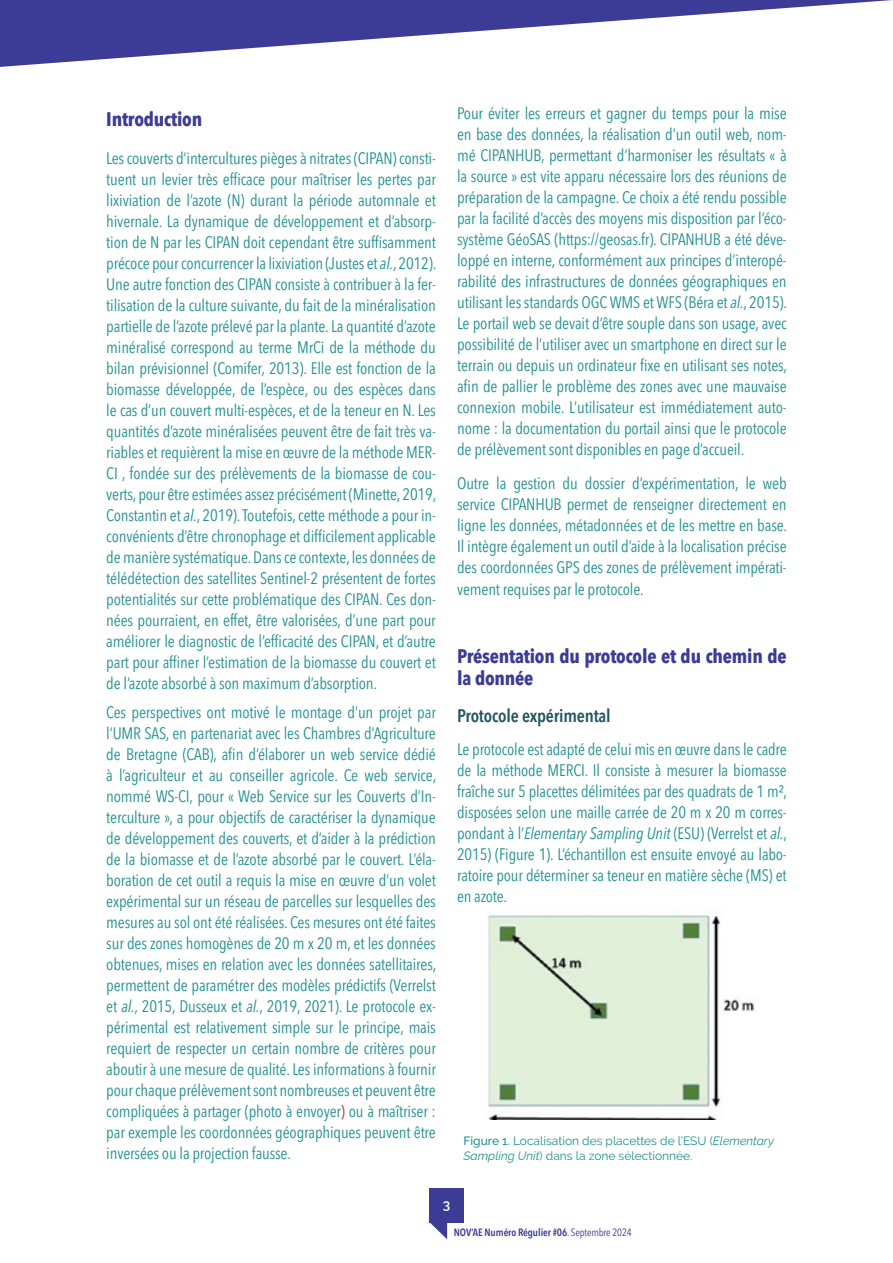
<style>
.page{position:relative;width:893px;height:1263px;background:#fff}
.page>*{position:absolute;margin:0;border:0;box-sizing:border-box;transform-origin:0 0}
.Titre_1{font:700 condensed 19.5px/22.5px "Avenir Next LT Pro";letter-spacing:-.01em;color:#3c3b96}
.Titre_2{font:600 condensed 18px "Avenir Next LT Pro";letter-spacing:-.01em;color:#1f5560}
.Titre_1-2{font:condensed 16.5px/21px "Avenir Next LT Pro";letter-spacing:-.01em;color:#219091;text-align:justify}
.Texte_courant{font:condensed 16.5px/21px "Avenir Next LT Pro";letter-spacing:-.01em;color:#219091;text-align:justify}
.t1{font:600 13.5px "Raleway";color:#fff}
.Legende_sarcelle{font:12px/15px "Raleway";color:#219091}
.t2{font:600 condensed 10.5px "Avenir Next LT Pro";letter-spacing:-.01em;color:#3c3b96}
.s1{font-style:italic}
.s2{color:#1f9191}
.s3{color:#d1232a}
.s4{font-weight:500}
.s5{font-weight:400}
</style>
<div class="page">
<svg style="left:429px;top:1222px;width:18px;height:17px"></svg>
<div style="left:429px;top:1188px;width:34px;height:34px;background:#3c3b96"></div>
<svg style="left:0;top:0;width:892px;height:67px"></svg>
<img style="left:488px;top:915px;width:267px;height:204px">
<p class="Titre_1" style="left:106px;top:108px;width:97px">Introduction</p>
<p class="Titre_1-2" style="left:106px;top:148px;width:332px">Les couverts d’intercultures pièges à nitrates (CIPAN) consti&shy;tuent un levier très efficace pour maîtriser les pertes par lixiviation de l’azote (N) durant la période automnale et hivernale. La dynamique de développement et d’absorp&shy;tion de N par les CIPAN doit cependant être suffisamment précoce pour concurrencer la lixiviation (Justes et <span class="s1">al.</span>, 2012).<br>Une autre fonction des CIPAN consiste à contribuer à la fer&shy;tilisation de la culture suivante, du fait de la minéralisation partielle de l’azote prélevé par la plante. La quantité d’azote minéralisé correspond au terme MrCi de la méthode du bilan prévisionnel (Comifer, 2013). Elle est fonction de la biomasse développée, de l’espèce, ou des espèces dans le cas d’un couvert multi-espèces, et de la teneur en N. Les quantités d’azote minéralisées peuvent être de fait très va&shy;riables et requièrent la mise en œuvre de la méthode MER-CI , fondée sur des prélèvements de la biomasse de cou&shy;verts, pour être estimées assez précisément (Minette, 2019, Constantin et <span class="s1">al.</span>, 2019). Toutefois, cette méthode a pour in&shy;convénients d’être chronophage et difficilement applicable de manière systématique. Dans ce contexte, les données de télédétection des satellites Sentinel-2 présentent de fortes potentialités sur cette problématique des CIPAN. Ces don&shy;nées pourraient, en effet, être valorisées, d’une part pour améliorer le diagnostic de l’efficacité des CIPAN, et d’autre part pour affiner l’estimation de la biomasse du couvert et de l’azote absorbé à son maximum d’absorption.</p>
<p class="Titre_1-2" style="left:106px;top:702px;width:332px">Ces perspectives ont motivé le montage d’un projet par l’UMR SAS, en partenariat avec les Chambres d’Agriculture de Bretagne (CAB), afin d’élaborer un web service dédié à l’agriculteur et au conseiller agricole. Ce web service, nommé WS-CI, pour « Web Service sur les Couverts d’In&shy;terculture », a pour objectifs de caractériser la dynamique de développement des couverts, et d’aider à la prédiction de la biomasse et de l’azote absorbé par le couvert. L’éla&shy;boration de cet outil a requis la mise en œuvre d’un volet expérimental sur un réseau de parcelles sur lesquelles des mesures au sol ont été réalisées. Ces mesures ont été faites sur des zones homogènes de 20 m x 20 m, et les données obtenues, mises en relation avec les données satellitaires, permettent de paramétrer des modèles prédictifs (Verrelst et <span class="s1">al.</span>, 2015, Dusseux et <span class="s1">al.</span>, 2019, 2021). Le protocole ex&shy;périmental est relativement simple sur le principe, mais requiert de respecter un certain nombre de critères pour aboutir à une mesure de qualité. Les informations à fournir pour chaque prélèvement sont nombreuses et peuvent être compliquées à partager (<span class="s2">photo à envoyer</span><span class="s3">)</span> ou <span class="s2">à</span> maîtriser : par exemple les coordonnées géographiques peuvent être inversées ou la projection fausse.</p>
<p class="Titre_1-2" style="left:457px;top:103px;width:332px">Pour éviter les erreurs et gagner du temps pour la mise en base des données, la réalisation d’un outil web, nom&shy;mé CIPANHUB, permettant d’harmoniser les résultats « à la source » est vite apparu nécessaire lors des réunions de préparation de la campagne. Ce choix a été rendu possible par la facilité d’accès des moyens mis disposition par l’éco&shy;système GéoSAS (https://geosas.fr). CIPANHUB a été déve&shy;loppé en interne, conformément aux principes d’interopé&shy;rabilité des infrastructures de données géographiques en utilisant les standards OGC WMS et WFS (Béra et <span class="s1">al.</span>, 2015).</p>
<p class="Titre_1-2" style="left:457px;top:313px;width:332px">Le portail web se devait d’être souple dans son usage, avec possibilité de l’utiliser avec un smartphone en direct sur le terrain ou depuis un ordinateur fixe en utilisant ses notes, afin de pallier le problème des zones avec une mauvaise connexion mobile. L’utilisateur est immédiatement auto&shy;nome : la documentation du portail ainsi que le protocole de prélèvement sont disponibles en page d’accueil.</p>
<p class="Titre_1-2" style="left:457px;top:472px;width:332px">Outre la gestion du dossier d’expérimentation, le web service CIPANHUB permet de renseigner directement en ligne les données, métadonnées et de les mettre en base.<br>Il intègre également un outil d’aide à la localisation précise des coordonnées GPS des zones de prélèvement impérati-</p>
<p class="Titre_1-2" style="left:457px;top:579px;width:188px">vement requises par le protocole.</p>
<p class="Titre_1" style="left:457px;top:644px;width:331px">Présentation du protocole et du chemin de la donnée</p>
<p class="Titre_2" style="left:457px;top:704px;width:155px">Protocole expérimental</p>
<p class="Texte_courant" style="left:457px;top:739px;width:332px">Le protocole est adapté de celui mis en œuvre dans le cadre de la méthode MERCI. Il consiste à mesurer la biomasse fraîche sur 5 placettes délimitées par des quadrats de 1 m², disposées selon une maille carrée de 20 m x 20 m corres&shy;pondant à l’<span class="s1">Elementary Sampling Unit</span> (ESU) (Verrelst et <span class="s1">al.</span>, 2015) (Figure 1). L’échantillon est ensuite envoyé au labo&shy;ratoire pour déterminer sa teneur en matière sèche (MS) et en azote.</p>
<p class="Legende_sarcelle" style="left:463px;top:1133px;width:312px"><span class="s4">Figure 1.</span> Localisation des placettes de l’ESU (<span class="s1">Elementary<br>Sampling Unit</span>) dans la zone sélectionnée.</p>
<p class="t1" style="left:443px;top:1197px;width:9px">3</p>
<p class="t2" style="left:454px;top:1226px;width:179px">NOV’AE Numéro Régulier #06<span class="s5">. Septembre 2024</span></p>
</div>
